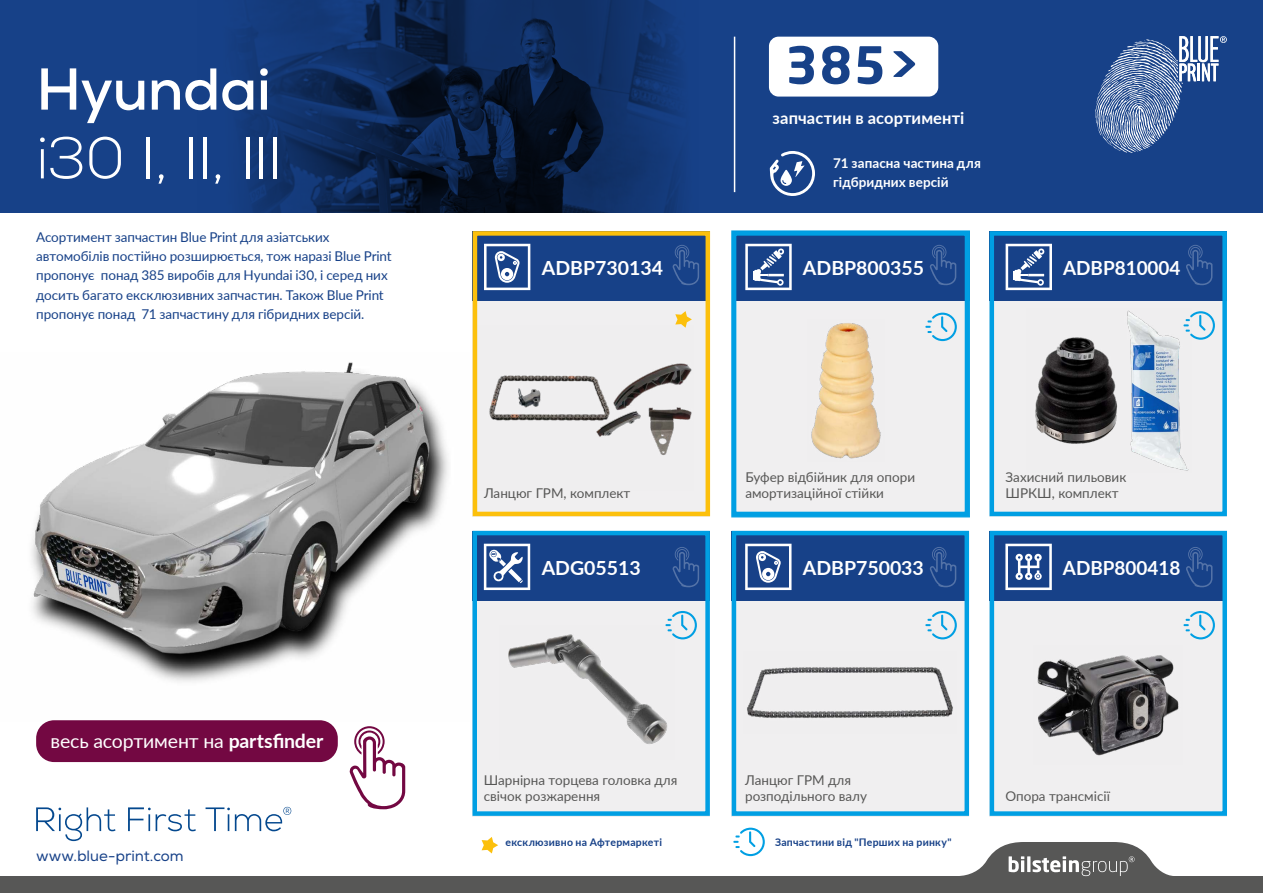
<style>
.page{position:relative;width:1263px;height:893px;background:#fff}
.page>*{position:absolute;margin:0;border:0;box-sizing:border-box;transform-origin:0 0}
.t1{font:300 58.95px "Nexa";letter-spacing:-.02em;color:#fff}
.t2{font:700 58.95px "Nexa";letter-spacing:-.01em;color:#fff}
.t3{font:700 50.7px "Neo Sans Pro";color:#174188}
.t4{font:700 19.5px "Lato";color:#fff}
.t5{font:19.5px "Lato";letter-spacing:-.01em;color:#fff}
.t6{font:700 16.5px "Lato";letter-spacing:.005em;color:#fff}
.t7{font:15px "Nexa";color:#174188}
.t8{font:13.5px/19.2px "Lato";letter-spacing:-.005em;color:#174188}
.t9{font:13.5px/16.2px "Lato";color:#575756}
.t10{font:700 13.5px/19.2px "Lato";letter-spacing:.005em;color:#fff}
.t11{font:700 10.5px "Lato";letter-spacing:.025em;color:#174188}
.s1{font-weight:700}
</style>
<div class="page">
<div style="left:732px;top:531px;width:237px;height:286px;background:#f0eff0"></div>
<div style="left:732px;top:531px;width:237px;height:70px;background:#174188"></div>
<div style="left:472px;top:531px;width:238px;height:286px;background:#f0eff0"></div>
<div style="left:472px;top:531px;width:238px;height:70px;background:#174188"></div>
<div style="left:732px;top:231px;width:237px;height:286px;background:#f0eff0"></div>
<div style="left:732px;top:231px;width:237px;height:70px;background:#174188"></div>
<svg style="left:36px;top:807px;width:80px;height:34px"></svg>
<svg style="left:128px;top:807px;width:68px;height:24px"></svg>
<svg style="left:206px;top:807px;width:85px;height:24px"></svg>
<div style="left:0;top:876px;width:1263px;height:17px;background:#575756"></div>
<svg style="left:481px;top:842px;width:692px;height:35px"></svg>
<svg style="left:1009px;top:856px;width:125px;height:20px"></svg>
<div style="left:990px;top:231px;width:237px;height:286px;background:#f0eff0"></div>
<div style="left:989px;top:531px;width:238px;height:286px;background:#f0eff0"></div>
<svg style="left:0;top:0;width:1263px;height:213px;background:#133774"></svg>
<svg style="left:1095px;top:36px;width:132px;height:117px;background:#5171a6"></svg>
<hr style="left:734px;top:37px;width:1px;height:155px;background:#fff">
<svg style="left:482px;top:837px;width:16px;height:16px"></svg>
<div style="left:990px;top:231px;width:237px;height:70px;background:#174188"></div>
<div style="left:989px;top:531px;width:238px;height:70px;background:#174188"></div>
<div style="left:36px;top:720px;width:302px;height:42px;background:#730842;border-radius:18px"></div>
<svg style="left:672px;top:547px;width:27px;height:40px"></svg>
<svg style="left:930px;top:245px;width:26px;height:40px"></svg>
<svg style="left:930px;top:547px;width:26px;height:40px"></svg>
<svg style="left:1186px;top:245px;width:26px;height:40px"></svg>
<svg style="left:1186px;top:547px;width:26px;height:40px"></svg>
<svg style="left:349px;top:726px;width:56px;height:83px"></svg>
<div style="left:473px;top:231px;width:237px;height:286px;background:#f0eff0"></div>
<div style="left:473px;top:231px;width:237px;height:70px;background:#174188"></div>
<svg style="left:484px;top:244px;width:46px;height:46px"></svg>
<svg style="left:745px;top:244px;width:47px;height:46px"></svg>
<svg style="left:672px;top:245px;width:27px;height:40px"></svg>
<svg style="left:484px;top:544px;width:46px;height:46px"></svg>
<svg style="left:745px;top:544px;width:46px;height:46px"></svg>
<svg style="left:1005px;top:544px;width:47px;height:46px"></svg>
<svg style="left:1005px;top:244px;width:47px;height:46px"></svg>
<svg style="left:675px;top:311px;width:17px;height:14px"></svg>
<div style="left:769px;top:37px;width:169px;height:60px;background:#fff;border-radius:10px"></div>
<img style="left:811px;top:323px;width:70px;height:136px">
<img style="left:747px;top:667px;width:206px;height:51px">
<img style="left:1035px;top:310px;width:154px;height:161px">
<img style="left:1037px;top:655px;width:142px;height:101px">
<img style="left:508px;top:634px;width:159px;height:110px">
<div style="left:472px;top:531px;width:238px;height:285px;border:4px solid #009fe3"></div>
<div style="left:732px;top:531px;width:237px;height:285px;border:4px solid #009fe3"></div>
<div style="left:990px;top:531px;width:237px;height:285px;border:4px solid #009fe3"></div>
<img style="left:31px;top:362px;width:418px;height:359px">
<svg style="left:1183px;top:611px;width:32px;height:28px"></svg>
<svg style="left:1183px;top:311px;width:32px;height:29px"></svg>
<svg style="left:925px;top:611px;width:32px;height:28px"></svg>
<svg style="left:925px;top:313px;width:32px;height:28px"></svg>
<svg style="left:665px;top:611px;width:32px;height:28px"></svg>
<div style="left:989px;top:231px;width:238px;height:285px;border:4px solid #009fe3"></div>
<div style="left:732px;top:231px;width:237px;height:285px;border:4px solid #009fe3"></div>
<div style="left:731px;top:230px;width:239px;height:287px;border:2px solid #009fe3"></div>
<svg style="left:733px;top:828px;width:32px;height:28px"></svg>
<img style="left:489px;top:325px;width:203px;height:130px">
<svg style="left:770px;top:151px;width:45px;height:45px"></svg>
<div style="left:473px;top:231px;width:237px;height:285px;border:4px solid #fcc00c"></div>
<h1 class="t2" style="left:36px;top:51px;width:236px">Hyundai</h1>
<h1 class="t1" style="left:36px;top:123px;width:248px">i30 I, II, III</h1>
<p class="t8" style="left:36px;top:227px;width:357px">Асортимент запчастин Blue Print для азіатських автомобілів постійно розширюється, тож наразі Blue Print пропонує понад 385 виробів для Hyundai i30, і серед них досить багато ексклюзивних запчастин. Також Blue Print пропонує понад 71 запчастину для гібридних версій.</p>
<h3 class="t5" style="left:51px;top:727px;width:274px">весь асортимент на <span class="s1">partsfinder</span></h3>
<p class="t7" style="left:36px;top:847px;width:149px">www.blue-print.com</p>
<h3 class="t4" style="left:542px;top:253px;width:123px">ADBP730134</h3>
<p class="t9" style="left:484px;top:484px;width:148px">Ланцюг ГРМ, комплект</p>
<h3 class="t4" style="left:542px;top:553px;width:101px">ADG05513</h3>
<h2 class="t3" style="left:785px;top:33px;width:137px">385&gt;</h2>
<p class="t6" style="left:772px;top:106px;width:193px">запчастин в асортименті</p>
<p class="t10" style="left:833px;top:153px;width:149px">71 запасна частина для гідбридних версій</p>
<h3 class="t4" style="left:803px;top:253px;width:123px">ADBP800355</h3>
<h3 class="t4" style="left:1063px;top:253px;width:119px">ADBP810004</h3>
<p class="t9" style="left:745px;top:468px;width:171px">Буфер відбійник для опори амортизаційної стійки</p>
<h3 class="t4" style="left:803px;top:553px;width:123px">ADBP750033</h3>
<p class="t9" style="left:1005px;top:468px;width:122px">Захисний пильовик<br>ШРКШ, комплект</p>
<h3 class="t4" style="left:1063px;top:553px;width:119px">ADBP800418</h3>
<p class="t9" style="left:484px;top:771px;width:195px">Шарнірна торцева головка для свічок розжарення</p>
<p class="t11" style="left:506px;top:835px;width:158px">ексклюзивно на Афтермаркеті</p>
<p class="t9" style="left:745px;top:771px;width:123px">Ланцюг ГРМ для розподільного валу</p>
<p class="t11" style="left:775px;top:835px;width:178px">Запчастини від "Перших на ринку"</p>
<p class="t9" style="left:1005px;top:787px;width:106px">Опора трансмісії</p>
</div>
